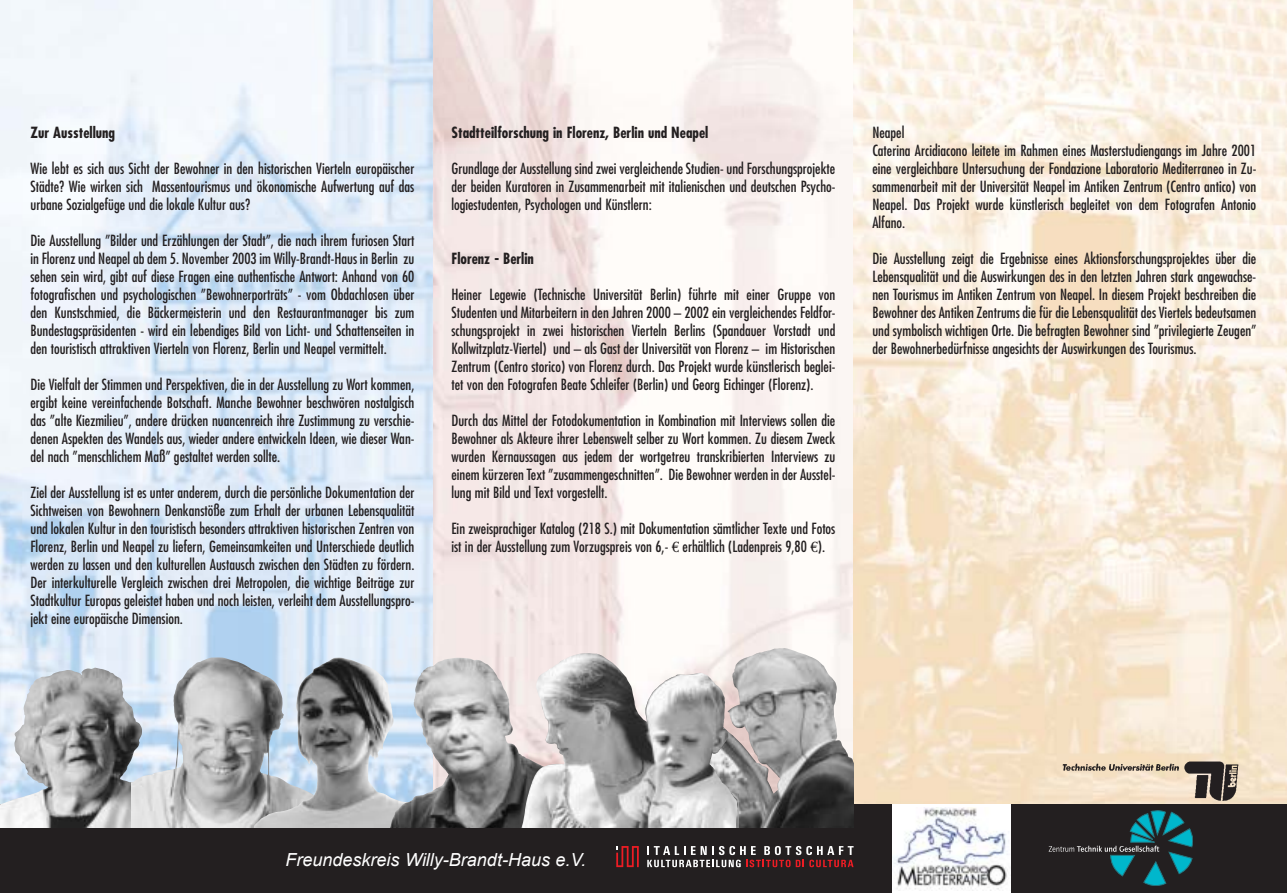
<style>
.page{position:relative;width:1287px;height:893px;background:#fff}
.page>*{position:absolute;margin:0;border:0;box-sizing:border-box;transform-origin:0 0}
.t1{font:italic 18px "Arial";color:#fff}
.t2{font:condensed 15px/18px "Futura";color:#231f20;text-align:justify}
.t3{font:700 condensed 15px "Futura";color:#231f20}
.s1{font-family:"Euro Serif";font-stretch:normal}
</style>
<div class="page">
<img style="left:0;top:0;width:433px;height:667px">
<img style="left:854px;top:0;width:433px;height:804px">
<div style="left:0;top:804px;width:1287px;height:88px;background:#231f20"></div>
<img style="left:0;top:667px;width:132px;height:160px">
<img style="left:132px;top:657px;width:122px;height:170px">
<img style="left:254px;top:657px;width:136px;height:170px">
<img style="left:390px;top:657px;width:131px;height:170px">
<img style="left:703px;top:648px;width:151px;height:179px">
<svg style="left:616px;top:846px;width:23px;height:21px"></svg>
<svg style="left:647px;top:846px;width:207px;height:21px"></svg>
<img style="left:1004px;top:748px;width:283px;height:66px">
<div style="left:892px;top:804px;width:118px;height:88px;background:#fff"></div>
<img style="left:892px;top:807px;width:116px;height:83px">
<svg style="left:1049px;top:810px;width:144px;height:75px"></svg>
<img style="left:521px;top:653px;width:204px;height:174px">
<p class="t3" style="left:31px;top:126px;width:86px">Zur Ausstellung</p>
<p class="t2" style="left:31px;top:160px;width:385px">Wie lebt es sich aus Sicht der Bewohner in den historischen Vierteln europäischer Städte? Wie wirken sich Massentourismus und ökonomische Aufwertung auf das urbane Sozialgefüge und die lokale Kultur aus?</p>
<p class="t2" style="left:31px;top:232px;width:385px">Die Ausstellung ”Bilder und Erzählungen der Stadt”, die nach ihrem furiosen Start in Florenz und Neapel ab dem 5. November 2003 im Willy-Brandt-Haus in Berlin zu sehen sein wird, gibt auf diese Fragen eine authentische Antwort: Anhand von 60 fotografischen und psychologischen ”Bewohnerporträts” - vom Obdachlosen über den Kunstschmied, die Bäckermeisterin und den Restaurantmanager bis zum Bundestagspräsidenten - wird ein lebendiges Bild von Licht- und Schattenseiten in den touristisch attraktiven Vierteln von Florenz, Berlin und Neapel vermittelt.</p>
<p class="t2" style="left:31px;top:376px;width:386px">Die Vielfalt der Stimmen und Perspektiven, die in der Ausstellung zu Wort kommen, ergibt keine vereinfachende Botschaft. Manche Bewohner beschwören nostalgisch das ”alte Kiezmilieu”, andere drücken nuancenreich ihre Zustimmung zu verschie&shy;denen Aspekten des Wandels aus, wieder andere entwickeln Ideen, wie dieser Wan&shy;del nach ”menschlichem Maß” gestaltet werden sollte.</p>
<p class="t2" style="left:31px;top:484px;width:386px">Ziel der Ausstellung ist es unter anderem, durch die persönliche Dokumentation der Sichtweisen von Bewohnern Denkanstöße zum Erhalt der urbanen Lebensqualität und lokalen Kultur in den touristisch besonders attraktiven historischen Zentren von Florenz, Berlin und Neapel zu liefern, Gemeinsamkeiten und Unterschiede deutlich werden zu lassen und den kulturellen Austausch zwischen den Städten zu fördern.<br>Der interkulturelle Vergleich zwischen drei Metropolen, die wichtige Beiträge zur Stadtkultur Europas geleistet haben und noch leisten, verleiht dem Ausstellungspro&shy;jekt eine europäische Dimension.</p>
<p class="t3" style="left:451px;top:126px;width:258px">Stadtteilforschung in Florenz, Berlin und Neapel</p>
<p class="t2" style="left:451px;top:161px;width:386px">Grundlage der Ausstellung sind zwei vergleichende Studien- und Forschungsprojekte der beiden Kuratoren in Zusammenarbeit mit italienischen und deutschen Psycho&shy;logiestudenten, Psychologen und Künstlern:</p>
<p class="t3" style="left:451px;top:252px;width:84px">Florenz - Berlin</p>
<p class="t2" style="left:451px;top:287px;width:385px">Heiner Legewie (Technische Universität Berlin) führte mit einer Gruppe von Studenten und Mitarbeitern in den Jahren 2000 – 2002 ein vergleichendes Feldfor&shy;schungsprojekt in zwei historischen Vierteln Berlins (Spandauer Vorstadt und Kollwitzplatz-Viertel) und – als Gast der Universität von Florenz – im Historischen Zentrum (Centro storico) von Florenz durch. Das Projekt wurde künstlerisch beglei&shy;tet von den Fotografen Beate Schleifer (Berlin) und Georg Eichinger (Florenz).</p>
<p class="t2" style="left:451px;top:413px;width:385px">Durch das Mittel der Fotodokumentation in Kombination mit Interviews sollen die Bewohner als Akteure ihrer Lebenswelt selber zu Wort kommen. Zu diesem Zweck wurden Kernaussagen aus jedem der wortgetreu transkribierten Interviews zu einem kürzeren Text ”zusammengeschnitten”. Die Bewohner werden in der Ausstel&shy;lung mit Bild und Text vorgestellt.</p>
<p class="t2" style="left:451px;top:521px;width:385px">Ein zweisprachiger Katalog (218 S.) mit Dokumentation sämtlicher Texte und Fotos ist in der Ausstellung zum Vorzugspreis von 6,- <span class="s1">€</span> erhältlich (Ladenpreis 9,80 <span class="s1">€</span>).</p>
<p class="t2" style="left:872px;top:125px;width:386px;text-align:left">Neapel<br>Caterina Arcidiacono leitete im Rahmen eines Masterstudiengangs im Jahre 2001 eine vergleichbare Untersuchung der Fondazione Laboratorio Mediterraneo in Zu&shy;sammenarbeit mit der Universität Neapel im Antiken Zentrum (Centro antico) von Neapel. Das Projekt wurde künstlerisch begleitet von dem Fotografen Antonio Alfano.</p>
<p class="t2" style="left:872px;top:251px;width:386px">Die Ausstellung zeigt die Ergebnisse eines Aktionsforschungsprojektes über die Lebensqualität und die Auswirkungen des in den letzten Jahren stark angewachse&shy;nen Tourismus im Antiken Zentrum von Neapel. In diesem Projekt beschreiben die Bewohner des Antiken Zentrums die für die Lebensqualität des Viertels bedeutsamen und symbolisch wichtigen Orte. Die befragten Bewohner sind ”privilegierte Zeugen” der Bewohnerbedürfnisse angesichts der Auswirkungen des Tourismus.</p>
<p class="t1" style="left:286px;top:849px;width:302px">Freundeskreis Willy-Brandt-Haus e.V.</p>
</div>
